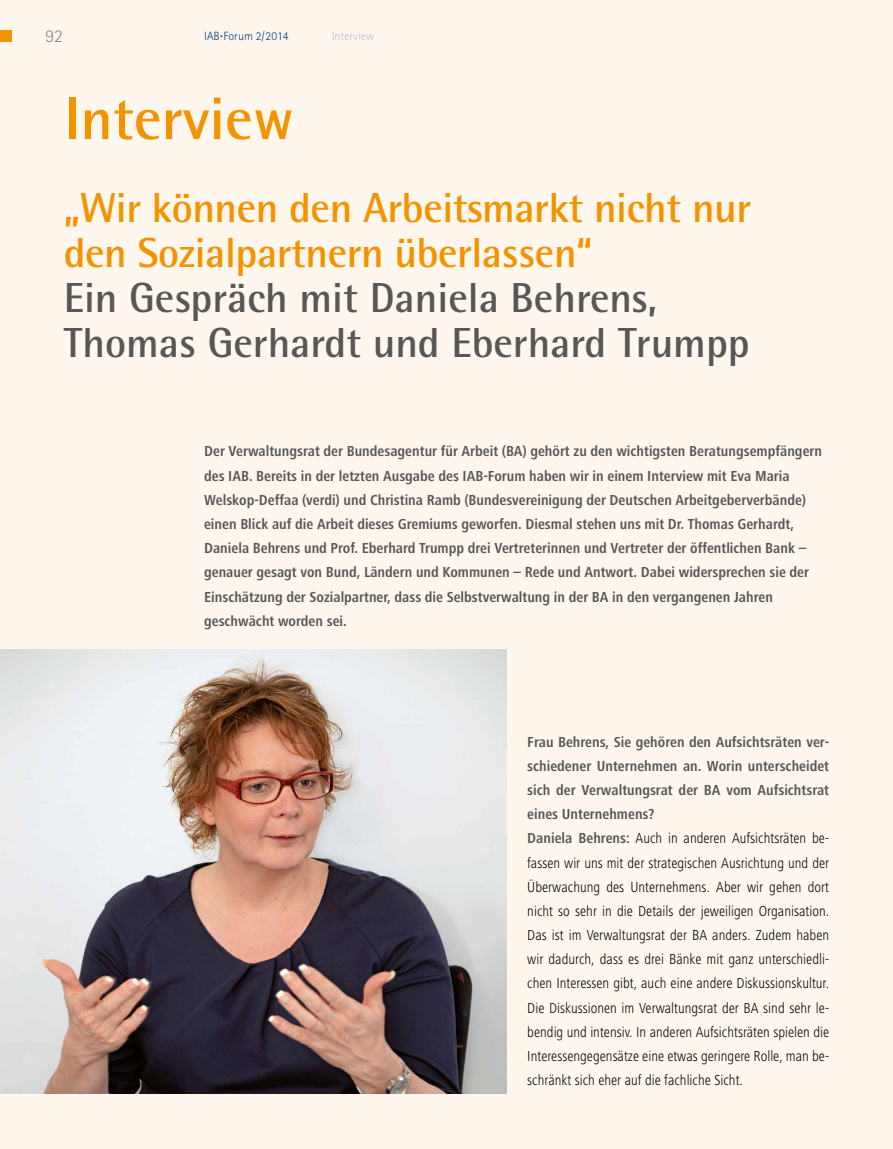
<style>
.page{position:relative;width:893px;height:1149px;background:#fff}
.page>*{position:absolute;margin:0;border:0;box-sizing:border-box;transform-origin:0 0}
.t1{font:700 60px "Rotis Semi Sans";color:#f39300}
.t2{font:700 42px/45px "Rotis Semi Sans";letter-spacing:-.01em;color:#f39300}
.t3{font:700 42px/45px "Rotis Semi Sans";color:#575756}
.t4{font:300 18px "Rotis Sans Serif";color:#878787}
.t5{font:300 condensed 15px/24.2px "Frutiger Next LT";color:#000}
.t6{font:700 condensed 15px/24.2px "Frutiger Next LT";color:#575756}
.t7{font:300 12px "Rotis Sans Serif";color:#003f7d}
.t8{font:300 12px "Rotis Sans Serif";color:#b3b9d5}
.s1{font-weight:700;color:#575756}
</style>
<div class="page">
<div style="left:0;top:0;width:893px;height:1148px;background:#fff7ee"></div>
<div style="left:0;top:30px;width:12px;height:12px;background:#f39300"></div>
<img style="left:0;top:649px;width:506px;height:444px">
<p class="t4" style="left:45px;top:25px;width:19px">92</p>
<p class="t7" style="left:204px;top:29px;width:86px">IAB<sup>.</sup>Forum 2/2014</p>
<p class="t8" style="left:332px;top:29px;width:44px">Interview</p>
<h1 class="t1" style="left:64px;top:82px;width:232px">Interview</h1>
<h2 class="t2" style="left:64px;top:185px;width:689px">„Wir können den Arbeitsmarkt nicht nur den Sozialpartnern überlassen“</h2>
<h2 class="t3" style="left:64px;top:275px;width:687px">Ein Gespräch mit Daniela Behrens,<br>Thomas Gerhardt und Eberhard Trumpp</h2>
<p class="t6" style="left:204px;top:439px;width:619px">Der Verwaltungsrat der Bundesagentur für Arbeit (BA) gehört zu den wichtigsten Beratungsempfängern des IAB. Bereits in der letzten Ausgabe des IAB-Forum haben wir in einem Interview mit Eva Maria Welskop-Deffaa (verdi) und Christina Ramb (Bundesvereinigung der Deutschen Arbeitgeberverbände) einen Blick auf die Arbeit dieses Gremiums geworfen. Diesmal stehen uns mit Dr. Thomas Gerhardt, Daniela Behrens und Prof. Eberhard Trumpp drei Vertreterinnen und Vertreter der öffentlichen Bank – genauer gesagt von Bund, Ländern und Kommunen – Rede und Antwort. Dabei widersprechen sie der Einschätzung der Sozialpartner, dass die Selbstverwaltung in der BA in den vergangenen Jahren geschwächt worden sei.</p>
<p class="t5" style="left:527px;top:729px;width:303px"><span class="s1">Frau Behrens, Sie gehören den Aufsichtsräten ver&shy;schiedener Unternehmen an. Worin unterscheidet sich der Verwaltungsrat der BA vom Aufsichtsrat eines Unternehmens?<br>Daniela Behrens:</span> Auch in anderen Aufsichtsräten be&shy;fassen wir uns mit der strategischen Ausrichtung und der Überwachung des Unternehmens. Aber wir gehen dort nicht so sehr in die Details der jeweiligen Organisation.<br>Das ist im Verwaltungsrat der BA anders. Zudem haben wir dadurch, dass es drei Bänke mit ganz unterschiedli&shy;chen Interessen gibt, auch eine andere Diskussionskultur.<br>Die Diskussionen im Verwaltungsrat der BA sind sehr le&shy;bendig und intensiv. In anderen Aufsichtsräten spielen die Interessengegensätze eine etwas geringere Rolle, man be&shy;schränkt sich eher auf die fachliche Sicht.</p>
</div>
